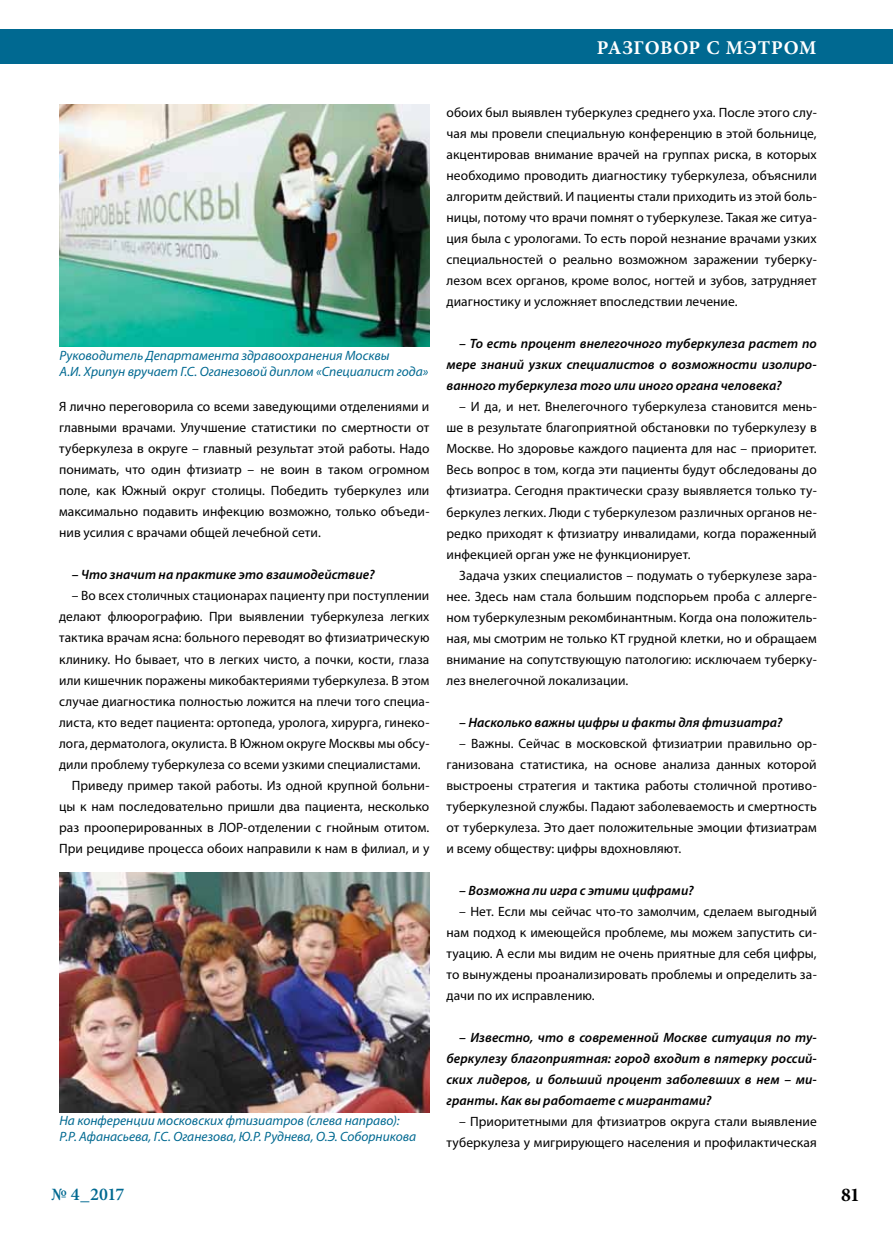
<style>
.page{position:relative;width:893px;height:1234px;background:#fff}
.page>*{position:absolute;margin:0;border:0;box-sizing:border-box;transform-origin:0 0}
.t1{font:700 19.5px "Minion Pro";letter-spacing:.04em;color:#fff}
.t2{font:700 19.5px "Minion Pro";color:#000}
.t3{font:600 18px "Minion Pro";color:#006991}
.t4{font:13.5px/21px "Myriad Pro";letter-spacing:.005em;color:#000;text-align:justify}
.t5{font:italic 600 13.5px/21px "Myriad Pro";letter-spacing:.005em;color:#000;text-align:justify}
.t6{font:italic 13.5px/16.2px "Myriad Pro";color:#006991}
</style>
<div class="page">
<div style="left:0;top:30px;width:893px;height:34px;background:#006991"></div>
<img style="left:60px;top:872px;width:370px;height:240px">
<img style="left:60px;top:105px;width:369px;height:242px">
<h1 class="t1" style="left:597px;top:34px;width:221px">РАЗГОВОР С МЭТРОМ</h1>
<p class="t6" style="left:60px;top:347px;width:370px">Руководитель Департамента здравоохранения Москвы<br>А.И. Хрипун вручает Г.С. Оганезовой диплом «Специалист года»</p>
<p class="t4" style="left:59px;top:396px;width:372px">Я лично переговорила со всеми заведующими отделениями и главными врачами. Улучшение статистики по смертности от туберкулеза в округе – главный результат этой работы. Надо понимать, что один фтизиатр – не воин в таком огромном поле, как Южный округ столицы. Победить туберкулез или максимально подавить инфекцию возможно, только объеди&shy;нив усилия с врачами общей лечебной сети.</p>
<p class="t5" style="left:72px;top:564px;width:304px">– Что значит на практике это взаимодействие?</p>
<p class="t4" style="left:72px;top:585px;width:359px">– Во всех столичных стационарах пациенту при поступлении</p>
<p class="t4" style="left:59px;top:606px;width:372px">делают флюорографию. При выявлении туберкулеза легких</p>
<p class="t4" style="left:59px;top:627px;width:372px">тактика врачам ясна: больного переводят во фтизиатрическую</p>
<p class="t4" style="left:59px;top:648px;width:372px">клинику. Но бывает, что в легких чисто, а почки, кости, глаза</p>
<p class="t4" style="left:59px;top:669px;width:372px">или кишечник поражены микобактериями туберкулеза. В этом</p>
<p class="t4" style="left:59px;top:690px;width:372px">случае диагностика полностью ложится на плечи того специа-</p>
<p class="t4" style="left:59px;top:711px;width:372px">листа, кто ведет пациента: ортопеда, уролога, хирурга, гинеко-</p>
<p class="t4" style="left:59px;top:732px;width:372px">лога, дерматолога, окулиста. В Южном округе Москвы мы обсу-</p>
<p class="t4" style="left:59px;top:753px;width:363px">дили проблему туберкулеза со всеми узкими специалистами.</p>
<p class="t4" style="left:72px;top:774px;width:359px">Приведу пример такой работы. Из одной крупной больни-</p>
<p class="t4" style="left:59px;top:795px;width:372px">цы к нам последовательно пришли два пациента, несколько</p>
<p class="t4" style="left:59px;top:816px;width:372px">раз прооперированных в ЛОР-отделении с гнойным отитом.</p>
<p class="t4" style="left:59px;top:837px;width:372px">При рецидиве процесса обоих направили к нам в филиал, и у</p>
<p class="t6" style="left:60px;top:1112px;width:358px">На конференции московских фтизиатров (слева направо):<br>Р.Р. Афанасьева, Г.С. Оганезова, Ю.Р. Руднева, О.Э. Соборникова</p>
<p class="t4" style="left:446px;top:102px;width:372px">обоих был выявлен туберкулез среднего уха. После этого слу&shy;чая мы провели специальную конференцию в этой больнице, акцентировав внимание врачей на группах риска, в которых необходимо проводить диагностику туберкулеза, объяснили алгоритм действий. И пациенты стали приходить из этой боль&shy;ницы, потому что врачи помнят о туберкулезе. Такая же ситуа&shy;ция была с урологами. То есть порой незнание врачами узких специальностей о реально возможном заражении туберку&shy;лезом всех органов, кроме волос, ногтей и зубов, затрудняет диагностику и усложняет впоследствии лечение.</p>
<p class="t5" style="left:446px;top:333px;width:372px;text-indent:13px">– То есть процент внелегочного туберкулеза растет по мере знаний узких специалистов о возможности изолиро&shy;ванного туберкулеза того или иного органа человека?</p>
<p class="t4" style="left:446px;top:396px;width:372px;text-indent:13px">– И да, и нет. Внелегочного туберкулеза становится мень&shy;ше в результате благоприятной обстановки по туберкулезу в Москве. Но здоровье каждого пациента для нас – приоритет.<br>Весь вопрос в том, когда эти пациенты будут обследованы до фтизиатра. Сегодня практически сразу выявляется только ту&shy;беркулез легких. Люди с туберкулезом различных органов не&shy;редко приходят к фтизиатру инвалидами, когда пораженный инфекцией орган уже не функционирует.</p>
<p class="t4" style="left:446px;top:564px;width:372px;text-indent:13px">Задача узких специалистов – подумать о туберкулезе зара&shy;нее. Здесь нам стала большим подспорьем проба с аллерге&shy;ном туберкулезным рекомбинантным. Когда она положитель&shy;ная, мы смотрим не только КТ грудной клетки, но и обращаем внимание на сопутствующую патологию: исключаем туберку&shy;лез внелегочной локализации.</p>
<p class="t5" style="left:459px;top:711px;width:325px">– Насколько важны цифры и факты для фтизиатра?</p>
<p class="t4" style="left:446px;top:732px;width:372px;text-indent:13px">– Важны. Сейчас в московской фтизиатрии правильно ор&shy;ганизована статистика, на основе анализа данных которой выстроены стратегия и тактика работы столичной противо&shy;туберкулезной службы. Падают заболеваемость и смертность от туберкулеза. Это дает положительные эмоции фтизиатрам и всему обществу: цифры вдохновляют.</p>
<p class="t5" style="left:459px;top:879px;width:236px">– Возможна ли игра с этими цифрами?</p>
<p class="t4" style="left:446px;top:900px;width:372px;text-indent:13px">– Нет. Если мы сейчас что-то замолчим, сделаем выгодный нам подход к имеющейся проблеме, мы можем запустить си&shy;туацию. А если мы видим не очень приятные для себя цифры, то вынуждены проанализировать проблемы и определить за&shy;дачи по их исправлению.</p>
<p class="t5" style="left:446px;top:1026px;width:372px;text-indent:13px">– Известно, что в современной Москве ситуация по ту&shy;беркулезу благоприятная: город входит в пятерку россий&shy;ских лидеров, и больший процент заболевших в нем – ми&shy;гранты. Как вы работаете с мигрантами?</p>
<p class="t4" style="left:446px;top:1110px;width:372px;text-align:right">– Приоритетными для фтизиатров округа стали выявление туберкулеза у мигрирующего населения и профилактическая</p>
<h2 class="t3" style="left:51px;top:1181px;width:75px">№ 4_2017</h2>
<h1 class="t2" style="left:841px;top:1180px;width:20px">81</h1>
</div>
